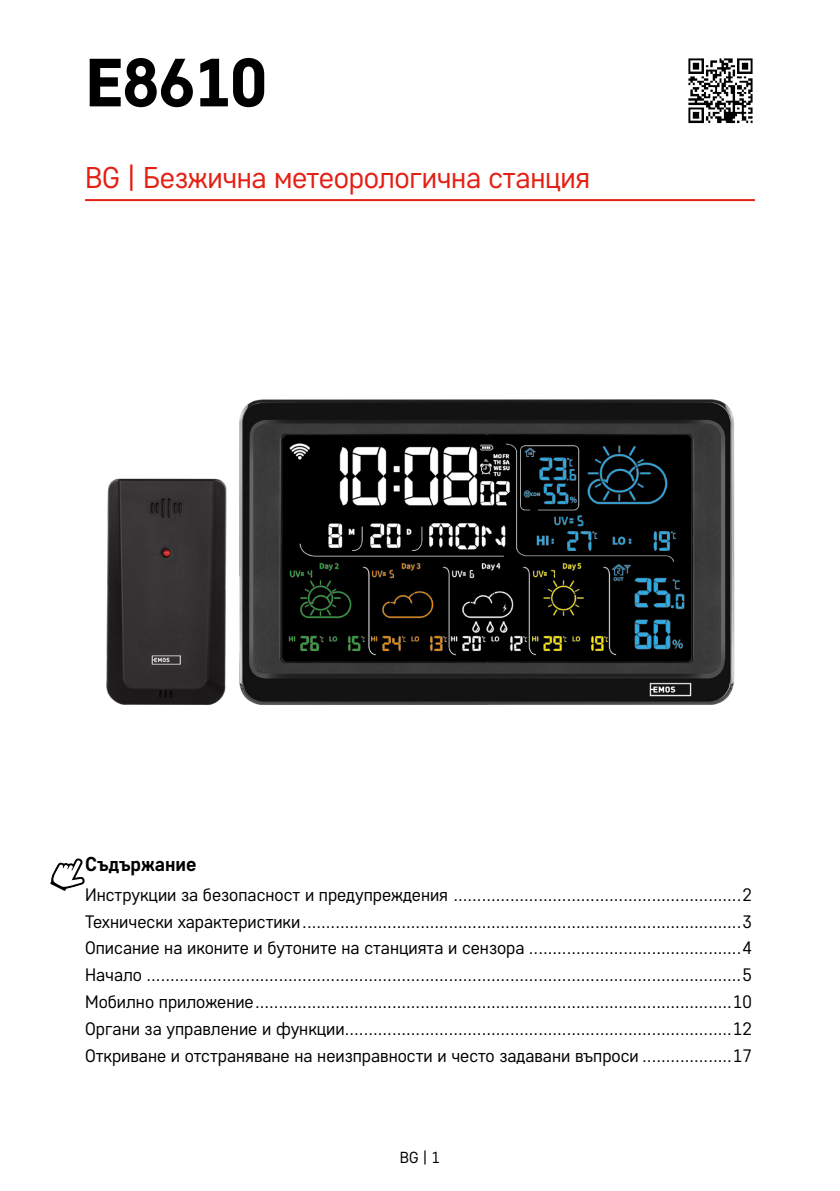
<style>
.page{position:relative;width:840px;height:1191px;background:#fff}
.page>*{position:absolute;margin:0;border:0;box-sizing:border-box;transform-origin:0 0}
.t1{font:800 68px "Core Sans D65";letter-spacing:-.02em;color:#000}
.t2{font:30px "Core Sans D35";letter-spacing:-.01em;color:#e41f13}
.t3{font:700 20px "Core Sans D55";color:#000}
.t4{font:18px/26.8px "Core Sans D35";color:#000;text-align:justify}
.t5{font:16px "Core Sans D35";color:#000}
</style>
<div class="page">
<hr style="left:85px;top:199px;width:669px;height:2px;background:#e41f13">
<img style="left:688px;top:58px;width:65px;height:66px">
<svg style="left:50px;top:858px;width:35px;height:33px"></svg>
<img style="left:106px;top:399px;width:629px;height:306px">
<h1 class="t1" style="left:85px;top:38px;width:183px">E8610</h1>
<h2 class="t2" style="left:85px;top:158px;width:506px">BG | Безжична метеорологична станция</h2>
<p class="t3" style="left:85px;top:851px;width:113px">Съдържание</p>
<p class="t4" style="left:85px;top:880px;width:668px">Инструкции за безопасност и предупреждения .............................................................2<br>Технически характеристики.............................................................................................3<br>Описание на иконите и бутоните на станцията и сензора .............................................4<br>Начало ..............................................................................................................................5<br>Мобилно приложение.....................................................................................................10<br>Органи за управление и функции..................................................................................12<br>Откриване и отстраняване на неизправности и често задавани въпроси ...................17</p>
<p class="t5" style="left:400px;top:1146px;width:42px">BG | 1</p>
</div>
